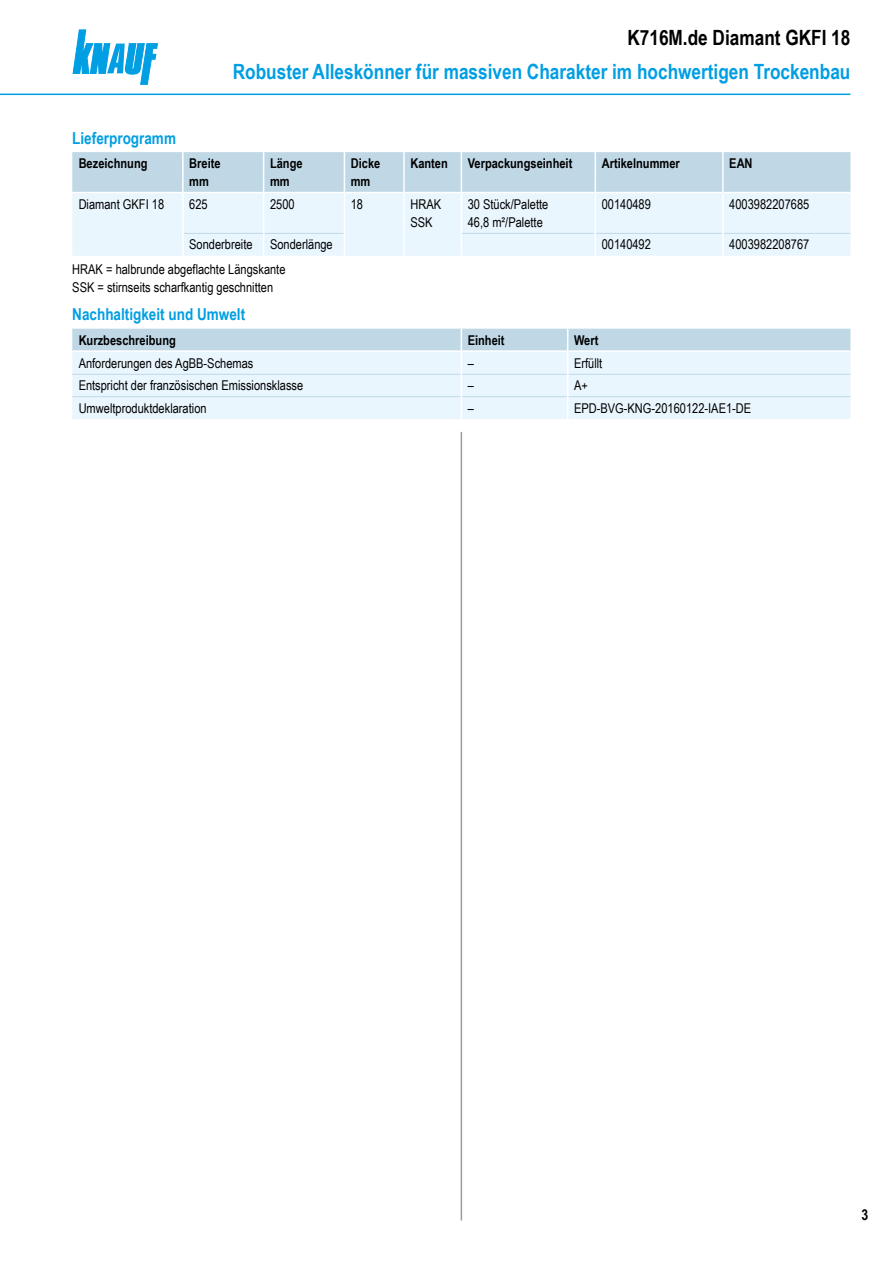
<style>
.page{position:relative;width:893px;height:1263px;background:#fff}
.page>*{position:absolute;margin:0;border:0;box-sizing:border-box;transform-origin:0 0}
.t1{font:700 21px "Arial Narrow";color:#009ee3}
.t2{font:700 21px "Arial Narrow";color:#000}
.Ue3_11cyan_TB{font:700 16.5px "Arial Narrow";color:#009ee3}
.t3{font:700 15px "Arial Narrow";color:#000}
.Tab_Text_TB{font:13.5px "Arial Narrow";color:#000}
.Tab_Kopf_TB{font:700 13.5px "Arial Narrow";color:#000}
.Tab_TB{font:13.5px "Arial Narrow";color:#000}
</style>
<div class="page">
<svg style="left:73px;top:30px;width:84px;height:54px"></svg>
<hr style="left:0;top:94px;width:850px;height:1px;background:#009ee3">
<hr style="left:461px;top:432px;width:1px;height:788px;background:#9c9c9d">
<div style="left:72px;top:193px;width:778px;height:63px;background:#eaf6fe"></div>
<hr style="left:184px;top:233px;width:79px;height:1px;background:#c0d8e6">
<hr style="left:264px;top:233px;width:80px;height:1px;background:#c0d8e6">
<hr style="left:462px;top:233px;width:133px;height:1px;background:#c0d8e6">
<hr style="left:596px;top:233px;width:126px;height:1px;background:#c0d8e6">
<hr style="left:724px;top:233px;width:126px;height:1px;background:#c0d8e6">
<div style="left:72px;top:152px;width:778px;height:40px;background:#c0d8e6"></div>
<hr style="left:182px;top:193px;width:2px;height:40px;background:#fff">
<hr style="left:263px;top:193px;width:1px;height:40px;background:#fff">
<hr style="left:344px;top:193px;width:1px;height:40px;background:#fff">
<hr style="left:403px;top:193px;width:2px;height:40px;background:#fff">
<hr style="left:461px;top:193px;width:1px;height:40px;background:#fff">
<hr style="left:595px;top:193px;width:1px;height:40px;background:#fff">
<hr style="left:722px;top:193px;width:2px;height:40px;background:#fff">
<hr style="left:182px;top:233px;width:2px;height:23px;background:#fff">
<svg style="left:263px;top:233px;width:1px;height:23px"></svg>
<svg style="left:344px;top:233px;width:1px;height:23px"></svg>
<hr style="left:403px;top:233px;width:2px;height:23px;background:#fff">
<svg style="left:461px;top:233px;width:1px;height:23px"></svg>
<svg style="left:595px;top:233px;width:1px;height:23px"></svg>
<hr style="left:722px;top:233px;width:2px;height:23px;background:#fff">
<svg style="left:72px;top:329px;width:778px;height:90px;background:#dfeef7"></svg>
<hr style="left:72px;top:350px;width:389px;height:2px;background:#fff">
<hr style="left:462px;top:350px;width:105px;height:2px;background:#fff">
<hr style="left:568px;top:350px;width:282px;height:2px;background:#fff">
<h1 class="t2" style="left:627px;top:22px;width:224px">K716M.de Diamant GKFI 18</h1>
<h1 class="t1" style="left:233px;top:56px;width:619px">Robuster Alleskönner für massiven Charakter im hochwertigen Trockenbau</h1>
<p class="Ue3_11cyan_TB" style="left:72px;top:125px;width:105px">Lieferprogramm</p>
<p class="Tab_Kopf_TB" style="left:79px;top:153px;width:70px">Bezeichnung</p>
<p class="Tab_Kopf_TB" style="left:189px;top:153px;width:33px">Breite</p>
<p class="Tab_Kopf_TB" style="left:270px;top:153px;width:34px">Länge</p>
<p class="Tab_Kopf_TB" style="left:351px;top:153px;width:31px">Dicke</p>
<p class="Tab_Kopf_TB" style="left:410px;top:153px;width:39px">Kanten</p>
<p class="Tab_Kopf_TB" style="left:468px;top:153px;width:106px">Verpackungseinheit</p>
<p class="Tab_Kopf_TB" style="left:602px;top:153px;width:80px">Artikelnummer</p>
<p class="Tab_Kopf_TB" style="left:729px;top:153px;width:25px">EAN</p>
<p class="Tab_Kopf_TB" style="left:189px;top:171px;width:21px">mm</p>
<p class="Tab_Kopf_TB" style="left:270px;top:171px;width:21px">mm</p>
<p class="Tab_Kopf_TB" style="left:351px;top:171px;width:21px">mm</p>
<p class="Tab_Text_TB" style="left:79px;top:194px;width:87px">Diamant GKFI 18</p>
<p class="Tab_Text_TB" style="left:189px;top:194px;width:20px">625</p>
<p class="Tab_Text_TB" style="left:270px;top:194px;width:26px">2500</p>
<p class="Tab_Text_TB" style="left:351px;top:194px;width:14px">18</p>
<p class="Tab_Text_TB" style="left:410px;top:194px;width:32px">HRAK</p>
<p class="Tab_Text_TB" style="left:410px;top:212px;width:24px">SSK</p>
<p class="Tab_Text_TB" style="left:468px;top:194px;width:82px">30 Stück/Palette</p>
<p class="Tab_Text_TB" style="left:468px;top:212px;width:77px">46,8 m²/Palette</p>
<p class="Tab_Text_TB" style="left:602px;top:194px;width:51px">00140489</p>
<p class="Tab_Text_TB" style="left:729px;top:194px;width:82px">4003982207685</p>
<p class="Tab_Text_TB" style="left:189px;top:235px;width:65px">Sonderbreite</p>
<p class="Tab_Text_TB" style="left:270px;top:235px;width:64px">Sonderlänge</p>
<p class="Tab_Text_TB" style="left:602px;top:235px;width:51px">00140492</p>
<p class="Tab_Text_TB" style="left:729px;top:235px;width:82px">4003982208767</p>
<p class="Tab_TB" style="left:72px;top:259px;width:215px">HRAK = halbrunde abgeflachte Längskante</p>
<p class="Tab_TB" style="left:72px;top:277px;width:202px">SSK = stirnseits scharfkantig geschnitten</p>
<p class="Ue3_11cyan_TB" style="left:72px;top:302px;width:174px">Nachhaltigkeit und Umwelt</p>
<p class="Tab_Kopf_TB" style="left:79px;top:330px;width:99px">Kurzbeschreibung</p>
<p class="Tab_Kopf_TB" style="left:468px;top:330px;width:38px">Einheit</p>
<p class="Tab_Kopf_TB" style="left:574px;top:330px;width:26px">Wert</p>
<p class="Tab_Text_TB" style="left:79px;top:353px;width:176px">Anforderungen des AgBB-Schemas</p>
<p class="Tab_Text_TB" style="left:468px;top:353px;width:8px">–</p>
<p class="Tab_Text_TB" style="left:574px;top:353px;width:30px">Erfüllt</p>
<p class="Tab_Text_TB" style="left:79px;top:376px;width:226px">Entspricht der französischen Emissionsklasse</p>
<p class="Tab_Text_TB" style="left:468px;top:376px;width:8px">–</p>
<p class="Tab_Text_TB" style="left:574px;top:376px;width:15px">A+</p>
<p class="Tab_Text_TB" style="left:79px;top:398px;width:129px">Umweltproduktdeklaration</p>
<p class="Tab_Text_TB" style="left:468px;top:398px;width:8px">–</p>
<p class="Tab_Text_TB" style="left:574px;top:398px;width:179px">EPD-BVG-KNG-20160122-IAE1-DE</p>
<p class="t3" style="left:861px;top:1204px;width:8px">3</p>
</div>
